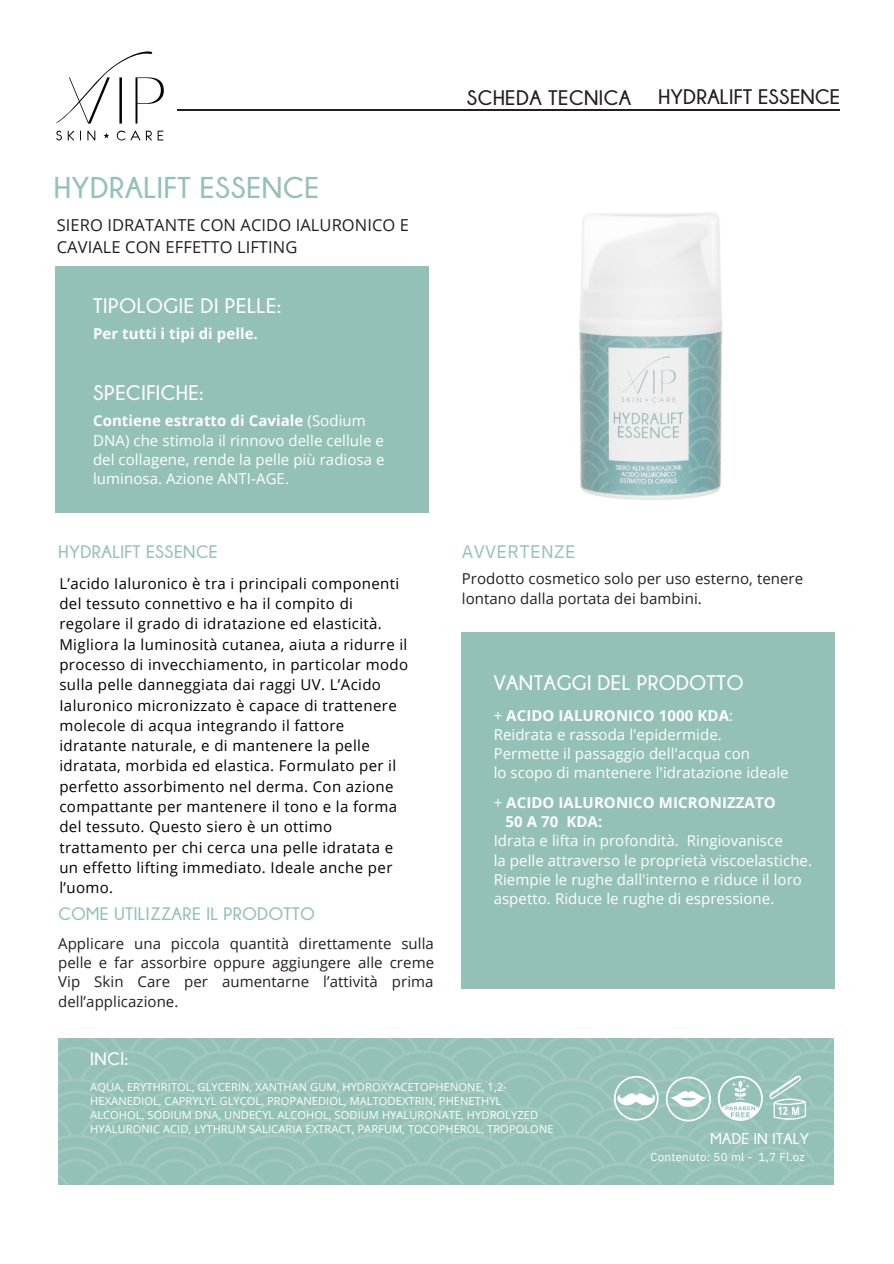
<style>
.page{position:relative;width:894px;height:1264px;background:#fff}
.page>*{position:absolute;margin:0;border:0;box-sizing:border-box;transform-origin:0 0}
.t1{font:700 30px "Champagne Limousines";letter-spacing:.025em;color:#94c1b7}
.t2{font:700 21px "Champagne Limousines";letter-spacing:.03em;color:#fff}
.t3{font:700 21px "Champagne Limousines";letter-spacing:.015em;color:#231f20}
.t4{font:700 18px "Champagne Limousines";letter-spacing:.025em;color:#94c1b7}
.t5{font:18px "IBM Plex Sans";letter-spacing:.025em;color:#94c1b7}
.t6{font:700 18px "Champagne Limousines";color:#fff}
.t7{font:16.5px/22.5px "Open Sans";letter-spacing:.005em;color:#231f20}
.t8{font:700 15.45px "Champagne Limousines";letter-spacing:.025em;color:#fff}
.t9{font:15px/20.2px "Open Sans";letter-spacing:.025em;color:#000}
.t10{font:15px/19.2px "Open Sans";letter-spacing:.005em;color:#fff}
.t11{font:15px/19.2px "Open Sans";letter-spacing:.005em;color:#231f20;text-align:justify}
.t12{font:700 15px/19.2px "Open Sans";letter-spacing:.005em;color:#fff}
.t13{font:11.4px "IBM Plex Sans";letter-spacing:.025em;color:#fff}
.t14{font:700 11.25px "Open Sans Condensed";color:#fff}
.t15{font:11.1px/14px "Open Sans";letter-spacing:.005em;color:#fff}
.s1{font-weight:700}
.s2{font-weight:400}
</style>
<div class="page">
<hr style="left:177px;top:109px;width:662px;height:2px;background:#231f20">
<div style="left:461px;top:632px;width:373px;height:356px;background:#94c1b7"></div>
<svg style="left:58px;top:1038px;width:776px;height:147px;background:#97c2b9"></svg>
<svg style="left:769px;top:1074px;width:36px;height:48px;background:#aacdc6"></svg>
<svg style="left:665px;top:1076px;width:45px;height:45px"></svg>
<div style="left:56px;top:267px;width:373px;height:245px;background:#94c1b7"></div>
<svg style="left:715px;top:1072px;width:50px;height:50px"></svg>
<svg style="left:717px;top:1075px;width:45px;height:45px"></svg>
<svg style="left:613px;top:1075px;width:45px;height:45px"></svg>
<svg style="left:56px;top:51px;width:108px;height:73px"></svg>
<svg style="left:56px;top:131px;width:6px;height:9px"></svg>
<svg style="left:68px;top:131px;width:6px;height:9px"></svg>
<svg style="left:87px;top:131px;width:8px;height:9px"></svg>
<svg style="left:117px;top:131px;width:23px;height:9px"></svg>
<svg style="left:146px;top:131px;width:17px;height:9px"></svg>
<svg style="left:103px;top:133px;width:6px;height:5px"></svg>
<img style="left:579px;top:213px;width:143px;height:287px">
<h1 class="t1" style="left:54px;top:171px;width:266px">HYDRALIFT ESSENCE</h1>
<p class="t7" style="left:57px;top:213px;width:354px">SIERO IDRATANTE CON ACIDO IALURONICO E<br>CAVIALE CON EFFETTO LIFTING</p>
<h2 class="t2" style="left:93px;top:294px;width:189px">TIPOLOGIE DI PELLE:</h2>
<p class="t12" style="left:93px;top:323px;width:166px">Per tutti i tipi di pelle.</p>
<h2 class="t2" style="left:93px;top:381px;width:112px">SPECIFICHE:</h2>
<p class="t10" style="left:93px;top:411px;width:293px"><span class="s1">Contiene estratto di Caviale</span> (Sodium DNA) che stimola il rinnovo delle cellule e del collagene, rende la pelle più radiosa e luminosa. Azione ANTI-AGE.</p>
<p class="t4" style="left:59px;top:541px;width:160px">HYDRALIFT ESSENCE</p>
<p class="t9" style="left:59px;top:573px;width:350px">L’acido Ialuronico è tra i principali componenti del tessuto connettivo e ha il compito di regolare il grado di idratazione ed elasticità.<br>Migliora la luminosità cutanea, aiuta a ridurre il processo di invecchiamento, in particolar modo sulla pelle danneggiata dai raggi UV. L’Acido Ialuronico micronizzato è capace di trattenere molecole di acqua integrando il fattore idratante naturale, e di mantenere la pelle idratata, morbida ed elastica. Formulato per il perfetto assorbimento nel derma. Con azione compattante per mantenere il tono e la forma del tessuto. Questo siero è un ottimo trattamento per chi cerca una pelle idratata e un effetto lifting immediato. Ideale anche per l’uomo.</p>
<p class="t4" style="left:59px;top:904px;width:258px">COME UTILIZZARE IL PRODOTTO</p>
<p class="t11" style="left:58px;top:933px;width:377px">Applicare una piccola quantità direttamente sulla pelle e far assorbire oppure aggiungere alle creme Vip Skin Care per aumentarne l’attività prima dell’applicazione.</p>
<p class="t6" style="left:90px;top:1049px;width:39px">INCI:</p>
<h2 class="t3" style="left:467px;top:86px;width:166px">SCHEDA TECNICA</h2>
<h2 class="t3" style="left:658px;top:85px;width:183px">HYDRALIFT ESSENCE</h2>
<p class="t5" style="left:461px;top:539px;width:115px">AVVERTENZE</p>
<p class="t11" style="left:461px;top:569px;width:343px">Prodotto cosmetico solo per uso esterno, tenere lontano dalla portata dei bambini.</p>
<h2 class="t2" style="left:493px;top:671px;width:251px">VANTAGGI DEL PRODOTTO</h2>
<p class="t10" style="left:493px;top:705px;width:296px">+ <span class="s1">ACIDO IALURONICO 1000 KDA</span>:<br>Reidrata e rassoda l'epidermide.<br>Permette il passaggio dell'acqua con<br>lo scopo di mantenere l'idratazione ideale</p>
<p class="t12" style="left:505px;top:792px;width:271px;text-indent:-12px"><span class="s2">+</span> ACIDO IALURONICO MICRONIZZATO<br>50 A 70 KDA:</p>
<p class="t10" style="left:493px;top:831px;width:320px">Idrata e lifta in profondità. Ringiovanisce<br>la pelle attraverso le proprietà viscoelastiche.<br>Riempie le rughe dall'interno e riduce il loro aspetto. Riduce le rughe di espressione.</p>
<p class="t15" style="left:90px;top:1079px;width:464px">AQUA, ERYTHRITOL, GLYCERIN, XANTHAN GUM, HYDROXYACETOPHENONE, 1,2- HEXANEDIOL, CAPRYLYL GLYCOL, PROPANEDIOL, MALTODEXTRIN, PHENETHYL ALCOHOL, SODIUM DNA, UNDECYL ALCOHOL, SODIUM HYALURONATE, HYDROLYZED HYALURONIC ACID, LYTHRUM SALICARIA EXTRACT, PARFUM, TOCOPHEROL, TROPOLONE</p>
<p class="t14" style="left:777px;top:1102px;width:12px">12</p>
<p class="t8" style="left:710px;top:1130px;width:100px">MADE IN ITALY</p>
<p class="t13" style="left:650px;top:1149px;width:156px">Contenuto: 50 ml - 1,7 Fl.oz</p>
</div>
